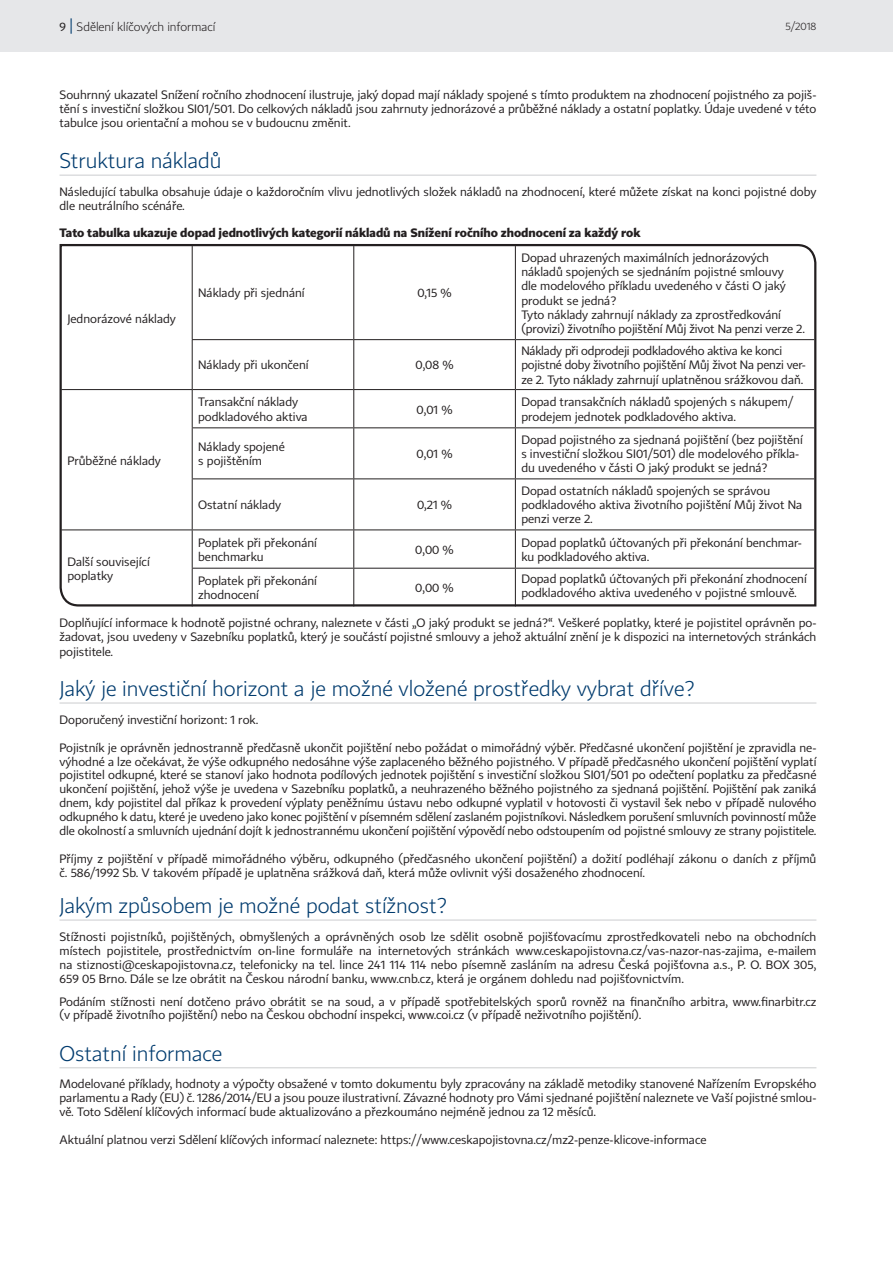
<style>
.page{position:relative;width:893px;height:1263px;background:#fff}
.page>*{position:absolute;margin:0;border:0;box-sizing:border-box;transform-origin:0 0}
.t1{font:21px "CP Light";color:#003b6e}
.t2{font:12px/14.2px "CP";color:#231f20}
.t3{font:700 12px "CP";color:#231f20}
.t4{font:12px "CP Light";color:#231f20}
.t5{font:10.5px "CP Light";color:#231f20}
.s1{font-family:"CP"}
.s2{font-family:"CP";font-size:15px;color:#003b6e}
</style>
<div class="page">
<div style="left:0;top:0;width:893px;height:51px;background:#e6e7e9"></div>
<hr style="left:60px;top:175px;width:756px;height:1px;background:#d1d2d4">
<hr style="left:60px;top:702px;width:756px;height:2px;background:#d1d2d4">
<hr style="left:60px;top:919px;width:756px;height:2px;background:#d1d2d4">
<hr style="left:60px;top:1067px;width:756px;height:1px;background:#d1d2d4">
<svg style="left:59px;top:244px;width:758px;height:363px"></svg>
<p class="t4" style="left:60px;top:20px;width:157px"><span class="s1">9</span> <span class="s2">|</span> Sdělení klíčových informací</p>
<p class="t5" style="left:785px;top:20px;width:33px">5/2018</p>
<p class="t2" style="left:60px;top:88px;width:758px;text-align:justify">Souhrnný ukazatel Snížení ročního zhodnocení ilustruje, jaký dopad mají náklady spojené s tímto produktem na zhodnocení pojistného za pojiš&shy;tění s investiční složkou SI01/501. Do celkových nákladů jsou zahrnuty jednorázové a průběžné náklady a ostatní poplatky. Údaje uvedené v této tabulce jsou orientační a mohou se v budoucnu změnit.</p>
<h1 class="t1" style="left:60px;top:148px;width:164px">Struktura nákladů</h1>
<p class="t2" style="left:60px;top:184px;width:758px">Následující tabulka obsahuje údaje o každoročním vlivu jednotlivých složek nákladů na zhodnocení, které můžete získat na konci pojistné doby dle neutrálního scénáře.</p>
<p class="t3" style="left:60px;top:225px;width:582px">Tato tabulka ukazuje dopad jednotlivých kategorií nákladů na Snížení ročního zhodnocení za každý rok</p>
<p class="t2" style="left:67px;top:311px;width:110px">Jednorázové náklady</p>
<p class="t2" style="left:67px;top:453px;width:95px">Průběžné náklady</p>
<p class="t2" style="left:198px;top:286px;width:108px">Náklady při sjednání</p>
<p class="t2" style="left:417px;top:286px;width:36px">0,15 %</p>
<p class="t2" style="left:198px;top:358px;width:112px">Náklady při ukončení</p>
<p class="t2" style="left:415px;top:358px;width:40px">0,08 %</p>
<p class="t2" style="left:521px;top:250px;width:285px">Dopad uhrazených maximálních jednorázových nákladů spojených se sjednáním pojistné smlouvy<br>dle modelového příkladu uvedeného v části O jaký produkt se jedná?<br>Tyto náklady zahrnují náklady za zprostředkování (provizi) životního pojištění Můj život Na penzi verze 2.</p>
<p class="t2" style="left:521px;top:344px;width:286px">Náklady při odprodeji podkladového aktiva ke konci pojistné doby životního pojištění Můj život Na penzi ver&shy;ze 2. Tyto náklady zahrnují uplatněnou srážkovou daň.</p>
<p class="t2" style="left:198px;top:395px;width:111px">Transakční náklady podkladového aktiva</p>
<p class="t2" style="left:417px;top:402px;width:38px">0,01 %</p>
<p class="t2" style="left:521px;top:395px;width:273px">Dopad transakčních nákladů spojených s nákupem/ prodejem jednotek podkladového aktiva.</p>
<p class="t2" style="left:198px;top:439px;width:88px">Náklady spojené s pojištěním</p>
<p class="t2" style="left:417px;top:447px;width:38px">0,01 %</p>
<p class="t2" style="left:521px;top:432px;width:283px">Dopad pojistného za sjednaná pojištění (bez pojištění s investiční složkou SI01/501) dle modelového příkla&shy;du uvedeného v části O jaký produkt se jedná?</p>
<p class="t2" style="left:198px;top:498px;width:84px">Ostatní náklady</p>
<p class="t2" style="left:417px;top:498px;width:37px">0,21 %</p>
<p class="t2" style="left:521px;top:483px;width:282px">Dopad ostatních nákladů spojených se správou podkladového aktiva životního pojištění Můj život Na penzi verze 2.</p>
<p class="t2" style="left:198px;top:535px;width:120px">Poplatek při překonání benchmarku</p>
<p class="t2" style="left:415px;top:542px;width:40px">0,00 %</p>
<p class="t2" style="left:521px;top:535px;width:282px">Dopad poplatků účtovaných při překonání benchmar&shy;ku podkladového aktiva.</p>
<p class="t2" style="left:198px;top:574px;width:120px">Poplatek při překonání zhodnocení</p>
<p class="t2" style="left:415px;top:581px;width:40px">0,00 %</p>
<p class="t2" style="left:521px;top:572px;width:287px">Dopad poplatků účtovaných při překonání zhodnocení podkladového aktiva uvedeného v pojistné smlouvě.</p>
<p class="t2" style="left:60px;top:616px;width:758px;text-align:justify">Doplňující informace k hodnotě pojistné ochrany, naleznete v části „O jaký produkt se jedná?“. Veškeré poplatky, které je pojistitel oprávněn po&shy;žadovat, jsou uvedeny v Sazebníku poplatků, který je součástí pojistné smlouvy a jehož aktuální znění je k dispozici na internetových stránkách pojistitele.</p>
<h1 class="t1" style="left:60px;top:676px;width:637px">Jaký je investiční horizont a je možné vložené prostředky vybrat dříve?</h1>
<p class="t2" style="left:60px;top:712px;width:200px">Doporučený investiční horizont: 1 rok.</p>
<p class="t2" style="left:60px;top:740px;width:758px;text-align:justify">Pojistník je oprávněn jednostranně předčasně ukončit pojištění nebo požádat o mimořádný výběr. Předčasné ukončení pojištění je zpravidla ne&shy;výhodné a lze očekávat, že výše odkupného nedosáhne výše zaplaceného běžného pojistného. V případě předčasného ukončení pojištění vyplatí pojistitel odkupné, které se stanoví jako hodnota podílových jednotek pojištění s investiční složkou SI01/501 po odečtení poplatku za předčasné ukončení pojištění, jehož výše je uvedena v Sazebníku poplatků, a neuhrazeného běžného pojistného za sjednaná pojištění. Pojištění pak zaniká dnem, kdy pojistitel dal příkaz k provedení výplaty peněžnímu ústavu nebo odkupné vyplatil v hotovosti či vystavil šek nebo v případě nulového odkupného k datu, které je uvedeno jako konec pojištění v písemném sdělení zaslaném pojistníkovi. Následkem porušení smluvních povinností může dle okolností a smluvních ujednání dojít k jednostrannému ukončení pojištění výpovědí nebo odstoupením od pojistné smlouvy ze strany pojistitele.</p>
<p class="t2" style="left:60px;top:852px;width:758px">Příjmy z pojištění v případě mimořádného výběru, odkupného (předčasného ukončení pojištění) a dožití podléhají zákonu o daních z příjmů č. 586/1992 Sb. V takovém případě je uplatněna srážková daň, která může ovlivnit výši dosaženého zhodnocení.</p>
<h1 class="t1" style="left:60px;top:893px;width:389px">Jakým způsobem je možné podat stížnost?</h1>
<p class="t2" style="left:60px;top:929px;width:758px;text-align:justify">Stížnosti pojistníků, pojištěných, obmyšlených a oprávněných osob lze sdělit osobně pojišťovacímu zprostředkovateli nebo na obchodních místech pojistitele, prostřednictvím on-line formuláře na internetových stránkách www.ceskapojistovna.cz/vas-nazor-nas-zajima, e-mailem na stiznosti@ceskapojistovna.cz, telefonicky na tel. lince 241 114 114 nebo písemně zasláním na adresu Česká pojišťovna a.s., P. O. BOX 305, 659 05 Brno. Dále se lze obrátit na Českou národní banku, www.cnb.cz, která je orgánem dohledu nad pojišťovnictvím.</p>
<p class="t2" style="left:60px;top:994px;width:758px">Podáním stížnosti není dotčeno právo obrátit se na soud, a v případě spotřebitelských sporů rovněž na finančního arbitra, www.finarbitr.cz (v případě životního pojištění) nebo na Českou obchodní inspekci, www.coi.cz (v případě neživotního pojištění).</p>
<h1 class="t1" style="left:60px;top:1041px;width:164px">Ostatní informace</h1>
<p class="t2" style="left:60px;top:1077px;width:758px;text-align:justify">Modelované příklady, hodnoty a výpočty obsažené v tomto dokumentu byly zpracovány na základě metodiky stanovené Nařízením Evropského parlamentu a Rady (EU) č. 1286/2014/EU a jsou pouze ilustrativní. Závazné hodnoty pro Vámi sjednané pojištění naleznete ve Vaší pojistné smlou&shy;vě. Toto Sdělení klíčových informací bude aktualizováno a přezkoumáno nejméně jednou za 12 měsíců.</p>
<p class="t2" style="left:60px;top:1133px;width:648px">Aktuální platnou verzi Sdělení klíčových informací naleznete: https://www.ceskapojistovna.cz/mz2-penze-klicove-informace</p>
<p class="t2" style="left:67px;top:554px;width:84px">Další související poplatky</p>
</div>
